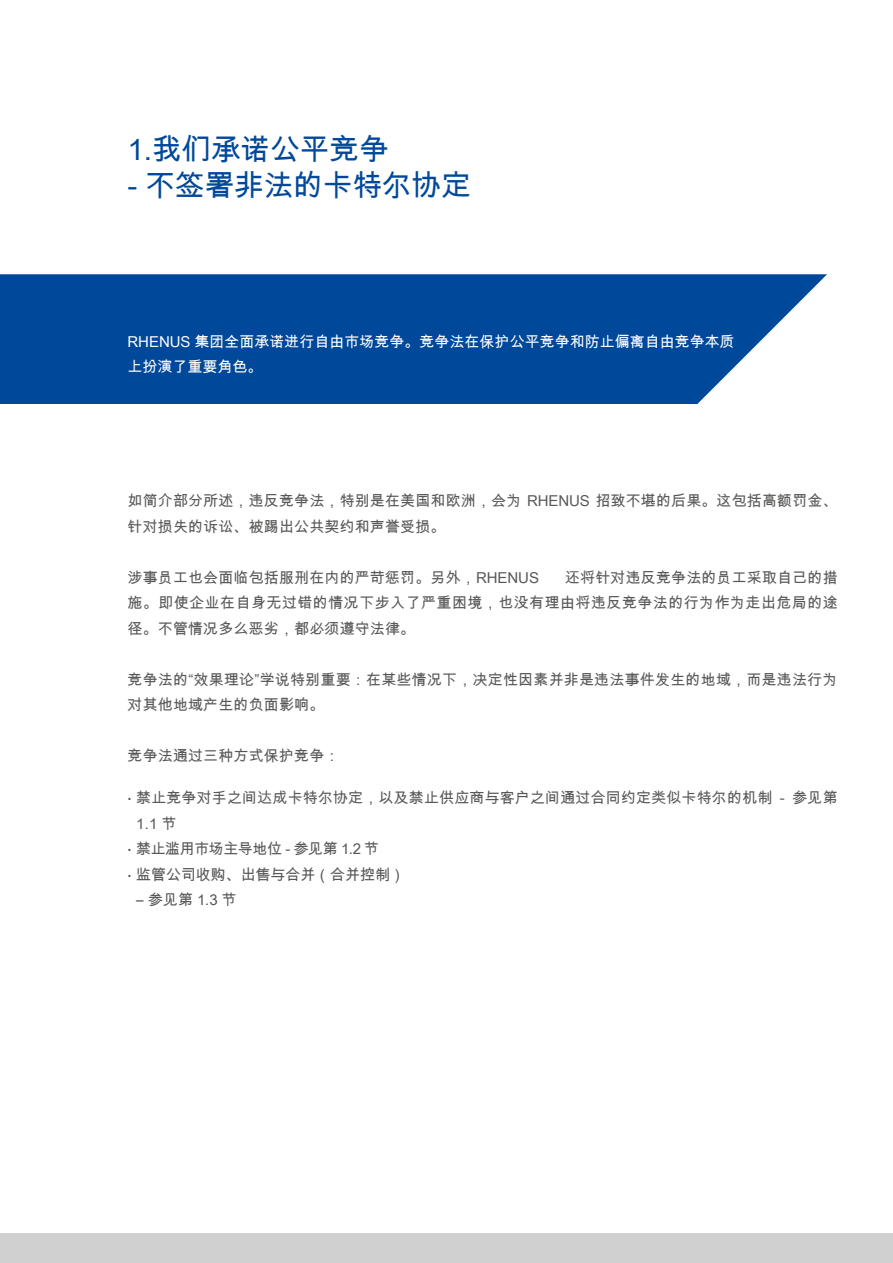
<style>
.page{position:relative;width:893px;height:1263px;background:#fff}
.page>*{position:absolute;margin:0;border:0;box-sizing:border-box;transform-origin:0 0}
.t1{font:30px "Arial Unicode MS";letter-spacing:-.015em;color:#00489a}
.t2{font:15px/25.5px "Arial Unicode MS";letter-spacing:.01em;color:#575756}
.t3{font:15px/25.5px "Arial Unicode MS";color:#fff}
.t4{font:15px "Arial Unicode MS";letter-spacing:-.03em;color:#575756}
.s1{font-family:"Trade Gothic LT Pro";font-weight:700}
</style>
<div class="page">
<svg style="left:0;top:274px;width:827px;height:130px;background:#1456a2"></svg>
<div style="left:0;top:1233px;width:893px;height:30px;background:#d0d0d0"></div>
<h1 class="t1" style="left:128px;top:127px;width:263px">1.我们承诺公平竞争</h1>
<h1 class="t1" style="left:128px;top:163px;width:345px">- 不签署非法的卡特尔协定</h1>
<p class="t3" style="left:128px;top:328px;width:609px">RHENUS 集团全面承诺进行自由市场竞争。竞争法在保护公平竞争和防止偏离自由竞争本质上扮演了重要角色。</p>
<p class="t2" style="left:128px;top:488px;width:712px">如简介部分所述，违反竞争法，特别是在美国和欧洲，会为 RHENUS 招致不堪的后果。这包括高额罚金、针对损失的诉讼、被踢出公共契约和声誉受损。</p>
<p class="t2" style="left:128px;top:564px;width:413px">涉事员工也会面临包括服刑在内的严苛惩罚。另外，RHENUS</p>
<p class="t2" style="left:128px;top:564px;width:712px;text-align:justify;text-indent:438px">还将针对违反竞争法的员工采取自己的措施。即使企业在自身无过错的情况下步入了严重困境，也没有理由将违反竞争法的行为作为走出危局的途径。不管情况多么恶劣，都必须遵守法律。</p>
<p class="t2" style="left:128px;top:666px;width:711px">竞争法的“效果理论”学说特别重要：在某些情况下，决定性因素并非是违法事件发生的地域，而是违法行为对其他地域产生的负面影响。</p>
<p class="t2" style="left:128px;top:743px;width:213px">竞争法通过三种方式保护竞争：</p>
<p class="t2" style="left:128px;top:785px;width:712px"><span class="s1">·</span> 禁止竞争对手之间达成卡特尔协定，以及禁止供应商与客户之间通过合同约定类似卡特尔的机制 - 参见第</p>
<p class="t2" style="left:136px;top:810px;width:42px">1.1 节</p>
<p class="t4" style="left:128px;top:838px;width:253px"><span class="s1">·</span> 禁止滥用市场主导地位 - 参见第 1.2 节</p>
<p class="t2" style="left:128px;top:861px;width:279px"><span class="s1">·</span> 监管公司收购、出售与合并（合并控制）</p>
<p class="t2" style="left:136px;top:887px;width:102px"><span class="s1">–</span> 参见第 1.3 节</p>
</div>
